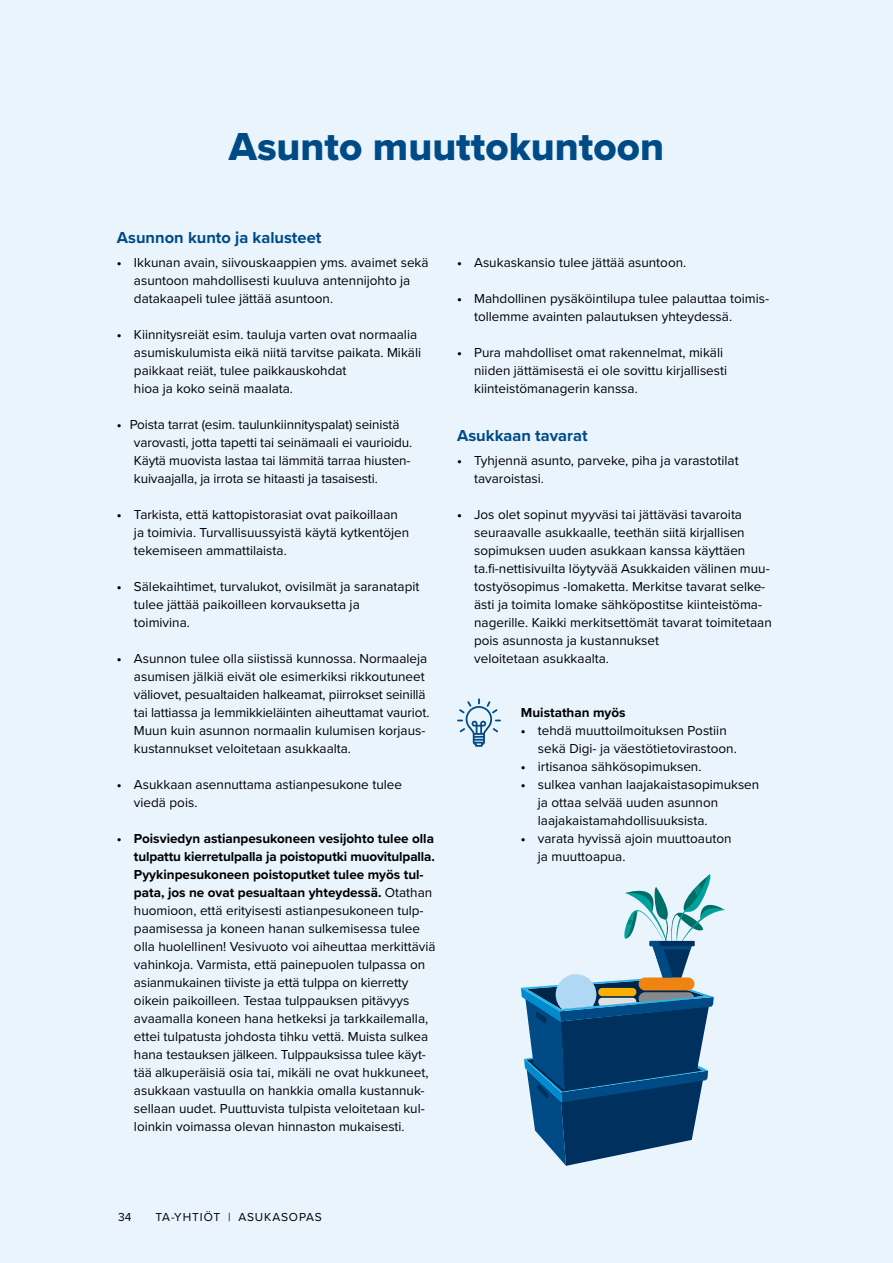
<style>
.page{position:relative;width:893px;height:1263px;background:#e9f4fd}
.page>*{position:absolute;margin:0;border:0;box-sizing:border-box;transform-origin:0 0}
.t1{font:40.5px "Proxima Nova Extrabld";color:#004a86}
.t2{font:700 16.5px "Proxima Nova";color:#004a86}
.t3{font:13.5px/18px "Proxima Nova";color:#000}
.t4{font:700 13.5px "Proxima Nova";color:#000}
.t5{font:12px "Proxima Nova";letter-spacing:.075em;color:#000}
.s1{font-weight:700}
</style>
<div class="page">
<svg style="left:521px;top:874px;width:204px;height:292px"></svg>
<svg style="left:457px;top:698px;width:44px;height:49px"></svg>
<h1 class="t1" style="left:229px;top:116px;width:437px">Asunto muuttokuntoon</h1>
<p class="t2" style="left:117px;top:225px;width:206px">Asunnon kunto ja kalusteet</p>
<p class="t3" style="left:134px;top:253px;width:296px;text-indent:-17px"><span class="s1">•</span> Ikkunan avain, siivouskaappien yms. avaimet sekä asuntoon mahdollisesti kuuluva antennijohto ja datakaapeli tulee jättää asuntoon.</p>
<p class="t3" style="left:134px;top:325px;width:289px;text-indent:-17px"><span class="s1">•</span> Kiinnitysreiät esim. tauluja varten ovat normaalia asumiskulumista eikä niitä tarvitse paikata. Mikäli paikkaat reiät, tulee paikkauskohdat<br>hioa ja koko seinä maalata.</p>
<p class="t3" style="left:134px;top:415px;width:280px;text-indent:-17px"><span class="s1">•</span> Poista tarrat (esim. taulunkiinnityspalat) seinistä varovasti, jotta tapetti tai seinämaali ei vaurioidu.<br>Käytä muovista lastaa tai lämmitä tarraa hiusten&shy;kuivaajalla, ja irrota se hitaasti ja tasaisesti.</p>
<p class="t3" style="left:134px;top:505px;width:277px;text-indent:-17px"><span class="s1">•</span> Tarkista, että kattopistorasiat ovat paikoillaan ja toimivia. Turvallisuussyistä käytä kytkentöjen tekemiseen ammattilaista.</p>
<p class="t3" style="left:134px;top:577px;width:287px;text-indent:-17px"><span class="s1">•</span> Sälekaihtimet, turvalukot, ovisilmät ja saranatapit tulee jättää paikoilleen korvauksetta ja<br>toimivina.</p>
<p class="t3" style="left:134px;top:649px;width:297px;text-indent:-17px"><span class="s1">•</span> Asunnon tulee olla siistissä kunnossa. Normaaleja asumisen jälkiä eivät ole esimerkiksi rikkoutuneet väliovet, pesualtaiden halkeamat, piirrokset seinillä tai lattiassa ja lemmikkieläinten aiheuttamat vauriot.<br>Muun kuin asunnon normaalin kulumisen korjaus&shy;kustannukset veloitetaan asukkaalta.</p>
<p class="t3" style="left:134px;top:775px;width:270px;text-indent:-17px"><span class="s1">•</span> Asukkaan asennuttama astianpesukone tulee viedä pois.</p>
<p class="t3" style="left:134px;top:829px;width:303px;text-indent:-17px"><span class="s1">• Poisviedyn astianpesukoneen vesijohto tulee olla tulpattu kierretulpalla ja poistoputki muovitulpalla.<br>Pyykinpesukoneen poistoputket tulee myös tul&shy;pata, jos ne ovat pesualtaan yhteydessä.</span> Otathan huomioon, että erityisesti astianpesukoneen tulp&shy;paamisessa ja koneen hanan sulkemisessa tulee olla huolellinen! Vesivuoto voi aiheuttaa merkittäviä vahinkoja. Varmista, että painepuolen tulpassa on asianmukainen tiiviste ja että tulppa on kierretty oikein paikoilleen. Testaa tulppauksen pitävyys avaamalla koneen hana hetkeksi ja tarkkailemalla, ettei tulpatusta johdosta tihku vettä. Muista sulkea hana testauksen jälkeen. Tulppauksissa tulee käyt&shy;tää alkuperäisiä osia tai, mikäli ne ovat hukkuneet, asukkaan vastuulla on hankkia omalla kustannuk&shy;sellaan uudet. Puuttuvista tulpista veloitetaan kul&shy;loinkin voimassa olevan hinnaston mukaisesti.</p>
<p class="t3" style="left:457px;top:253px;width:231px"><span class="s1">•</span> Asukaskansio tulee jättää asuntoon.</p>
<p class="t3" style="left:474px;top:289px;width:297px;text-indent:-17px"><span class="s1">•</span> Mahdollinen pysäköintilupa tulee palauttaa toimis&shy;tollemme avainten palautuksen yhteydessä.</p>
<p class="t3" style="left:474px;top:343px;width:255px;text-indent:-17px"><span class="s1">•</span> Pura mahdolliset omat rakennelmat, mikäli niiden jättämisestä ei ole sovittu kirjallisesti kiinteistömanagerin kanssa.</p>
<p class="t2" style="left:457px;top:423px;width:132px">Asukkaan tavarat</p>
<p class="t3" style="left:474px;top:451px;width:266px;text-indent:-17px"><span class="s1">•</span> Tyhjennä asunto, parveke, piha ja varastotilat tavaroistasi.</p>
<p class="t3" style="left:474px;top:505px;width:299px;text-indent:-17px"><span class="s1">•</span> Jos olet sopinut myyväsi tai jättäväsi tavaroita seuraavalle asukkaalle, teethän siitä kirjallisen sopimuksen uuden asukkaan kanssa käyttäen ta.fi-nettisivuilta löytyvää Asukkaiden välinen muu&shy;tostyösopimus -lomaketta. Merkitse tavarat selke&shy;ästi ja toimita lomake sähköpostitse kiinteistöma&shy;nagerille. Kaikki merkitsettömät tavarat toimitetaan pois asunnosta ja kustannukset<br>veloitetaan asukkaalta.</p>
<p class="t4" style="left:521px;top:702px;width:106px">Muistathan myös</p>
<p class="t3" style="left:538px;top:721px;width:200px;text-indent:-17px"><span class="s1">•</span> tehdä muuttoilmoituksen Postiin sekä Digi- ja väestötietovirastoon.</p>
<p class="t3" style="left:521px;top:757px;width:182px"><span class="s1">•</span> irtisanoa sähkösopimuksen.</p>
<p class="t3" style="left:538px;top:775px;width:223px;text-indent:-17px"><span class="s1">•</span> sulkea vanhan laajakaistasopimuksen ja ottaa selvää uuden asunnon laajakaistamahdollisuuksista.</p>
<p class="t3" style="left:538px;top:829px;width:195px;text-indent:-17px"><span class="s1">•</span> varata hyvissä ajoin muuttoauton ja muuttoapua.</p>
<p class="t5" style="left:118px;top:1208px;width:15px">34</p>
<p class="t5" style="left:155px;top:1208px;width:168px">TA-YHTIÖT | ASUKASOPAS</p>
</div>
